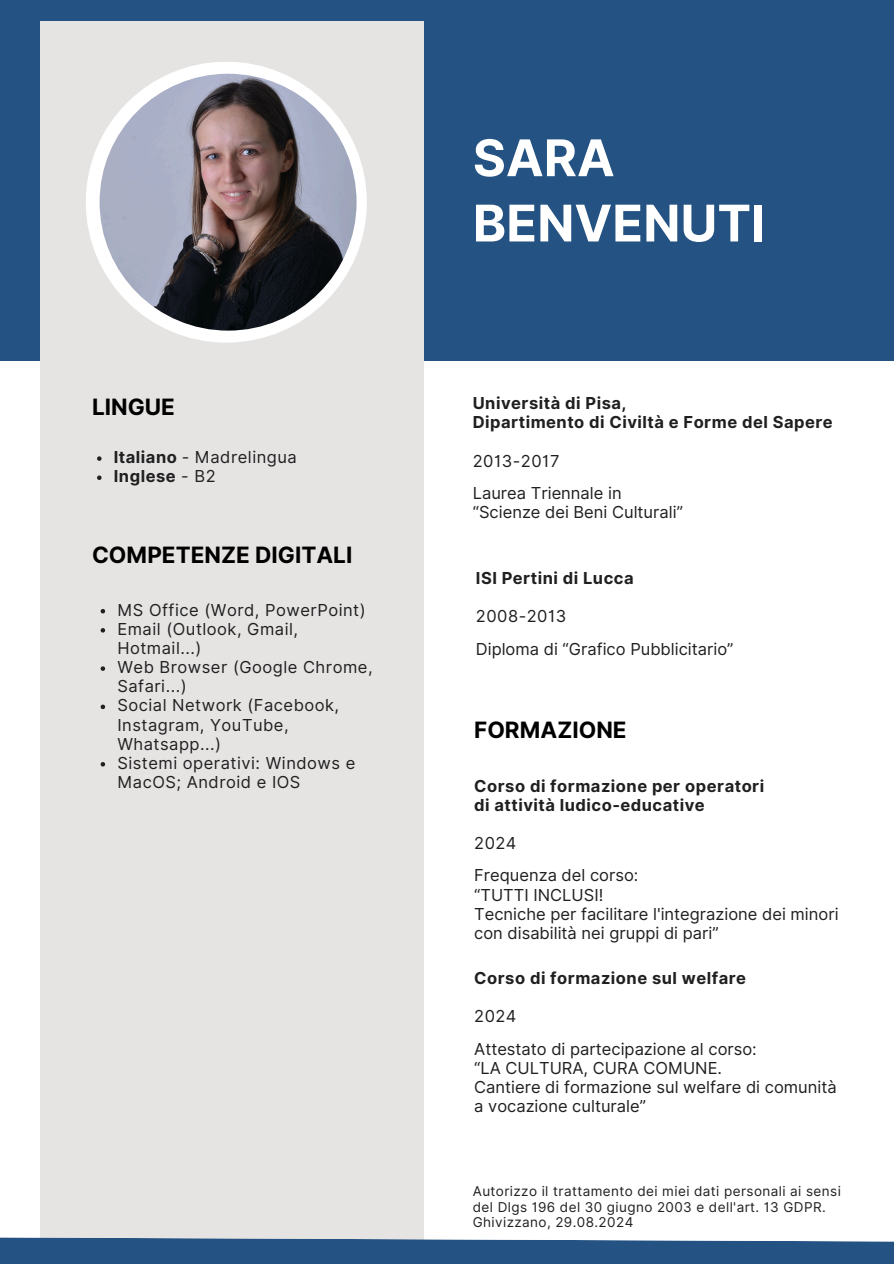
<style>
.page{position:relative;width:894px;height:1264px;background:#fff}
.page>*{position:absolute;margin:0;border:0;box-sizing:border-box;transform-origin:0 0}
.t1{font:700 50.55px/65.2px "Inter";color:#fff}
.t2{font:700 22.5px "Inter";color:#000}
.t3{font:16.5px/19.2px "Inter";color:#202021}
.t4{font:16.5px/19.2px "Inter";letter-spacing:.03em;color:#202021}
.t5{font:700 16.5px/19.2px "Inter";letter-spacing:.03em;color:#202021}
.t6{font:13.5px/15.8px "Inter";letter-spacing:.03em;color:#202021}
.s1{font-weight:700}
.s2{font-weight:400}
</style>
<div class="page">
<div style="left:0;top:0;width:893px;height:361px;background:#245282"></div>
<div style="left:40px;top:21px;width:384px;height:1242px;background:#e6e4e3"></div>
<div style="left:86px;top:62px;width:281px;height:280px;background:#fff;border-radius:50%"></div>
<svg style="left:0;top:1237px;width:893px;height:26px;background:#39628d"></svg>
<img style="left:100px;top:74px;width:256px;height:256px;border-radius:50%">
<svg style="left:101px;top:609px;width:4px;height:4px"></svg>
<svg style="left:101px;top:628px;width:4px;height:4px"></svg>
<svg style="left:101px;top:666px;width:4px;height:5px"></svg>
<svg style="left:101px;top:704px;width:4px;height:5px"></svg>
<svg style="left:101px;top:762px;width:4px;height:4px"></svg>
<svg style="left:97px;top:456px;width:4px;height:5px"></svg>
<svg style="left:97px;top:475px;width:4px;height:5px"></svg>
<h4 class="t2" style="left:92px;top:393px;width:84px">LINGUE</h4>
<p class="t4" style="left:114px;top:447px;width:184px"><span class="s1">Italiano</span> - Madrelingua</p>
<p class="t5" style="left:114px;top:466px;width:103px">Inglese <span class="s2">- B2</span></p>
<h3 class="t2" style="left:92px;top:541px;width:262px">COMPETENZE DIGITALI</h3>
<h4 class="t4" style="left:117px;top:600px;width:250px">MS Office (Word, PowerPoint)</h4>
<h4 class="t4" style="left:117px;top:619px;width:182px">Email (Outlook, Gmail,<br>Hotmail...)</h4>
<h2 class="t4" style="left:117px;top:657px;width:256px">Web Browser (Google Chrome,<br>Safari...)</h2>
<h3 class="t4" style="left:117px;top:695px;width:223px">Social Network (Facebook,<br>Instagram, YouTube,<br>Whatsapp...)</h3>
<h4 class="t4" style="left:117px;top:753px;width:239px">Sistemi operativi: Windows e<br>MacOS; Android e IOS</h4>
<h2 class="t1" style="left:472px;top:125px;width:294px">SARA<br>BENVENUTI</h2>
<h4 class="t5" style="left:472px;top:393px;width:361px">Università di Pisa,<br>Dipartimento di Civiltà e Forme del Sapere</h4>
<h3 class="t4" style="left:472px;top:451px;width:88px">2013-2017</h3>
<h4 class="t3" style="left:472px;top:483px;width:212px">Laurea Triennale in “Scienze dei Beni Culturali”</h4>
<h3 class="t5" style="left:476px;top:568px;width:159px">ISI Pertini di Lucca</h3>
<h4 class="t4" style="left:476px;top:606px;width:92px">2008-2013</h4>
<h4 class="t3" style="left:476px;top:639px;width:259px">Diploma di “Grafico Pubblicitario”</h4>
<p class="t2" style="left:474px;top:716px;width:154px">FORMAZIONE</p>
<p class="t5" style="left:474px;top:776px;width:291px">Corso di formazione per operatori di attività ludico-educative</p>
<p class="t3" style="left:474px;top:833px;width:44px">2024</p>
<h2 class="t3" style="left:474px;top:865px;width:366px">Frequenza del corso:<br>“TUTTI INCLUSI!<br>Tecniche per facilitare l'integrazione dei minori con disabilità nei gruppi di pari”</h2>
<p class="t5" style="left:474px;top:968px;width:273px">Corso di formazione sul welfare</p>
<p class="t3" style="left:474px;top:1006px;width:44px">2024</p>
<p class="t3" style="left:474px;top:1039px;width:358px">Attestato di partecipazione al corso:<br>“LA CULTURA, CURA COMUNE.<br>Cantiere di formazione sul welfare di comunità a vocazione culturale”</p>
<p class="t6" style="left:472px;top:1183px;width:369px">Autorizzo il trattamento dei miei dati personali ai sensi del Dlgs 196 del 30 giugno 2003 e dell'art. 13 GDPR.</p>
<p class="t6" style="left:472px;top:1214px;width:162px">Ghivizzano, 29.08.2024</p>
</div>
